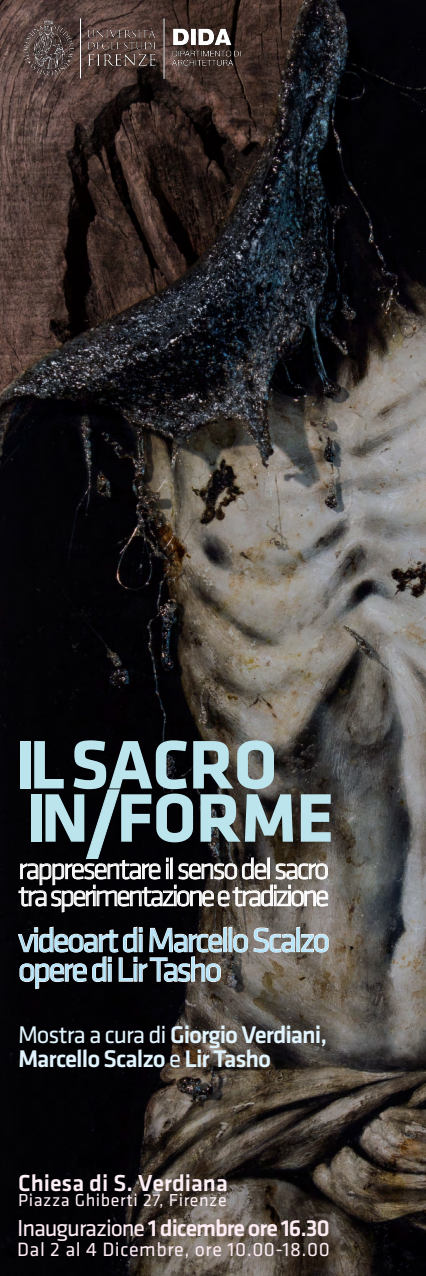
<style>
.page{position:relative;width:426px;height:1276px;background:#fff}
.page>*{position:absolute;margin:0;border:0;box-sizing:border-box;transform-origin:0 0}
.t1{font:86.5px "Klavika Bold Bold OSF";color:#bbe4ed}
.t2{font:71.1px/53.2px "Klavika Bold Bold OSF";letter-spacing:-.01em;color:#bbe4ed}
.t3{font:35px/29.6px "Klavika";letter-spacing:-.085em;color:#b9e6fa}
.t4{font:300 30px/27.1px "Klavika";letter-spacing:-.085em;color:#fff}
.t5{font:500 25px/24px "Klavika";letter-spacing:-.04em;color:#e1f4fd}
.t6{font:500 24px "Klavika";letter-spacing:-.045em;color:#fdebf3}
.t7{font:24px "Klavika Medium OSF";color:#fdeff5}
.t8{font:20px "Klavika";letter-spacing:.03em;color:#fdebf3}
.t9{font:18px "Klavika";letter-spacing:.03em;color:#fdeff5}
.s1{font-weight:400}
</style>
<div class="page">
<img style="left:0;top:0;width:425px;height:1276px">
<svg style="left:18px;top:789px;width:310px;height:123px"></svg>
<svg style="left:18px;top:926px;width:310px;height:63px"></svg>
<img style="left:18px;top:18px;width:230px;height:61px">
<h2 class="t2" style="left:15px;top:738px;width:320px">IL SACRO<br>IN FORME</h2>
<p class="t4" style="left:18px;top:855px;width:312px">rappresentare il senso del sacro tra sperimentazione e tradizione</p>
<h1 class="t1" style="left:83px;top:772px;width:41px">/</h1>
<p class="t3" style="left:18px;top:926px;width:313px">videoart di Marcello Scalzo opere di Lir Tasho</p>
<p class="t5" style="left:18px;top:1023px;width:310px"><span class="s1">Mostra a cura di</span> Giorgio Verdiani,<br>Marcello Scalzo <span class="s1">e</span> Lir Tasho</p>
<p class="t7" style="left:18px;top:1169px;width:211px">Chiesa di S. Verdiana</p>
<p class="t9" style="left:18px;top:1189px;width:210px">Piazza Ghiberti 27, Firenze</p>
<p class="t6" style="left:17px;top:1215px;width:314px"><span class="s1">Inaugurazione</span> 1 dicembre ore 16.30</p>
<p class="t8" style="left:17px;top:1238px;width:314px">Dal 2 al 4 Dicembre, ore 10.00-18.00</p>
</div>
